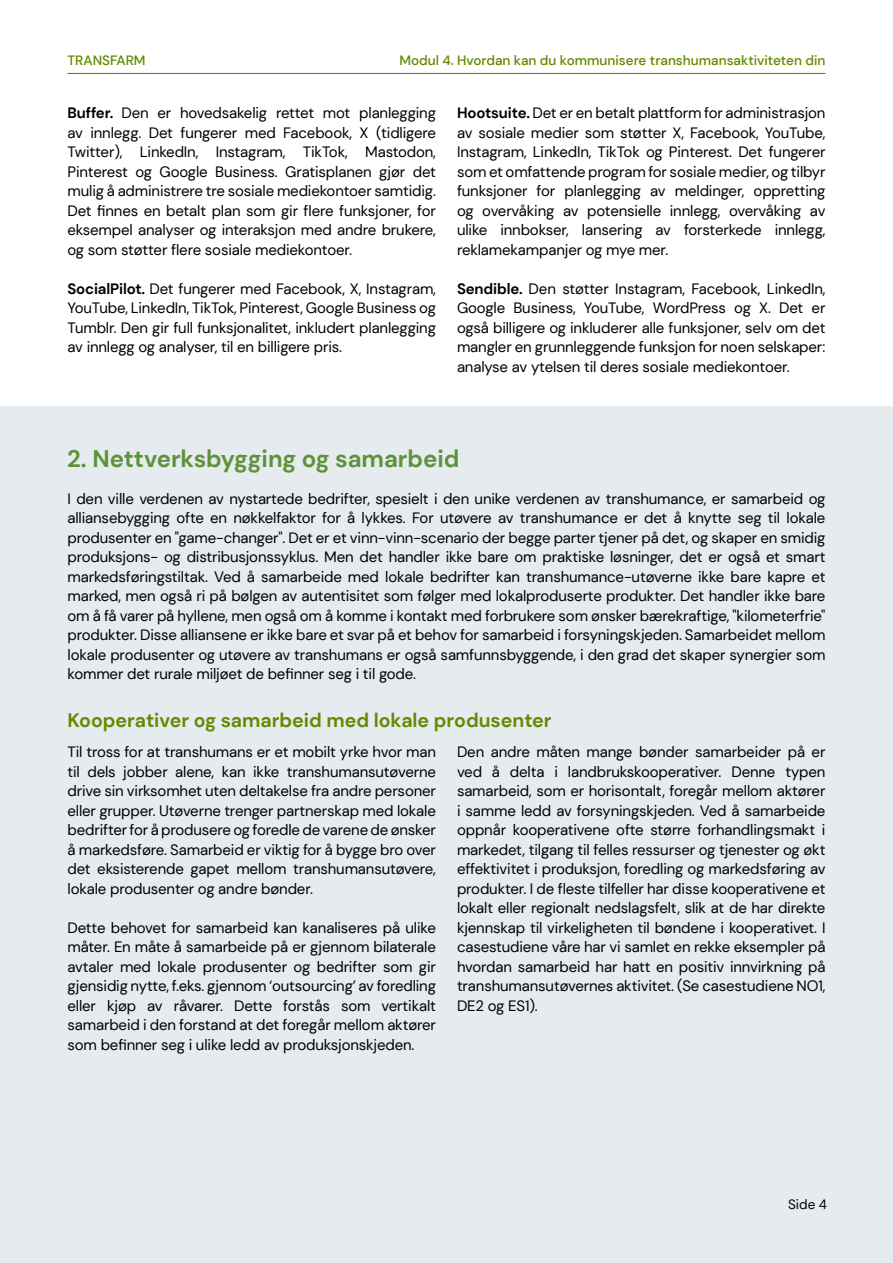
<style>
.page{position:relative;width:893px;height:1263px;background:#fff}
.page>*{position:absolute;margin:0;border:0;box-sizing:border-box;transform-origin:0 0}
.t1{font:700 24px "DM Sans";color:#5e9238}
.t2{font:700 19.5px "DM Sans";color:#648a00}
.t3{font:15px/19.5px "DM Sans";letter-spacing:-.01em;color:#000;text-align:justify}
.t4{font:500 13.5px "DM Sans";color:#648a00}
.t5{font:13.5px "DM Sans";color:#000}
.s1{font-weight:700}
</style>
<div class="page">
<div style="left:0;top:407px;width:893px;height:856px;background:#e5ebee"></div>
<hr style="left:68px;top:73px;width:757px;height:1px;background:#648a00">
<p class="t4" style="left:67px;top:52px;width:80px">TRANSFARM</p>
<p class="t4" style="left:399px;top:52px;width:428px">Modul 4. Hvordan kan du kommunisere transhumansaktiviteten din</p>
<p class="t3" style="left:68px;top:103px;width:370px"><span class="s1">Buffer.</span> Den er hovedsakelig rettet mot planlegging av innlegg. Det fungerer med Facebook, X (tidligere Twitter), LinkedIn, Instagram, TikTok, Mastodon, Pinterest og Google Business. Gratisplanen gjør det mulig å administrere tre sosiale mediekontoer samtidig.<br>Det finnes en betalt plan som gir flere funksjoner, for eksempel analyser og interaksjon med andre brukere, og som støtter flere sosiale mediekontoer.</p>
<p class="t3" style="left:68px;top:279px;width:370px"><span class="s1">SocialPilot.</span> Det fungerer med Facebook, X, Instagram, YouTube, LinkedIn, TikTok, Pinterest, Google Business og Tumblr. Den gir full funksjonalitet, inkludert planlegging av innlegg og analyser, til en billigere pris.</p>
<p class="t3" style="left:457px;top:103px;width:370px"><span class="s1">Hootsuite.</span> Det er en betalt plattform for administrasjon av sosiale medier som støtter X, Facebook, YouTube, Instagram, LinkedIn, TikTok og Pinterest. Det fungerer som et omfattende program for sosiale medier, og tilbyr funksjoner for planlegging av meldinger, oppretting og overvåking av potensielle innlegg, overvåking av ulike innbokser, lansering av forsterkede innlegg, reklamekampanjer og mye mer.</p>
<p class="t3" style="left:457px;top:279px;width:370px"><span class="s1">Sendible.</span> Den støtter Instagram, Facebook, LinkedIn, Google Business, YouTube, WordPress og X. Det er også billigere og inkluderer alle funksjoner, selv om det mangler en grunnleggende funksjon for noen selskaper: analyse av ytelsen til deres sosiale mediekontoer.</p>
<h1 class="t1" style="left:67px;top:443px;width:394px">2. Nettverksbygging og samarbeid</h1>
<p class="t3" style="left:68px;top:488px;width:759px">I den ville verdenen av nystartede bedrifter, spesielt i den unike verdenen av transhumance, er samarbeid og alliansebygging ofte en nøkkelfaktor for å lykkes. For utøvere av transhumance er det å knytte seg til lokale produsenter en "game-changer". Det er et vinn-vinn-scenario der begge parter tjener på det, og skaper en smidig produksjons- og distribusjonssyklus. Men det handler ikke bare om praktiske løsninger, det er også et smart markedsføringstiltak. Ved å samarbeide med lokale bedrifter kan transhumance-utøverne ikke bare kapre et marked, men også ri på bølgen av autentisitet som følger med lokalproduserte produkter. Det handler ikke bare om å få varer på hyllene, men også om å komme i kontakt med forbrukere som ønsker bærekraftige, "kilometerfrie" produkter. Disse alliansene er ikke bare et svar på et behov for samarbeid i forsyningskjeden. Samarbeidet mellom lokale produsenter og utøvere av transhumans er også samfunnsbyggende, i den grad det skaper synergier som kommer det rurale miljøet de befinner seg i til gode.</p>
<h2 class="t2" style="left:68px;top:708px;width:486px">Kooperativer og samarbeid med lokale produsenter</h2>
<p class="t3" style="left:457px;top:742px;width:370px">Den andre måten mange bønder samarbeider på er ved å delta i landbrukskooperativer. Denne typen samarbeid, som er horisontalt, foregår mellom aktører i samme ledd av forsyningskjeden. Ved å samarbeide oppnår kooperativene ofte større forhandlingsmakt i markedet, tilgang til felles ressurser og tjenester og økt effektivitet i produksjon, foredling og markedsføring av produkter. I de fleste tilfeller har disse kooperativene et lokalt eller regionalt nedslagsfelt, slik at de har direkte kjennskap til virkeligheten til bøndene i kooperativet. I casestudiene våre har vi samlet en rekke eksempler på hvordan samarbeid har hatt en positiv innvirkning på transhumansutøvernes aktivitet. (Se casestudiene NO1, DE2 og ES1).</p>
<p class="t3" style="left:68px;top:742px;width:370px">Til tross for at transhumans er et mobilt yrke hvor man til dels jobber alene, kan ikke transhumansutøverne drive sin virksomhet uten deltakelse fra andre personer eller grupper. Utøverne trenger partnerskap med lokale bedrifter for å produsere og foredle de varene de ønsker å markedsføre. Samarbeid er viktig for å bygge bro over det eksisterende gapet mellom transhumansutøvere, lokale produsenter og andre bønder.</p>
<p class="t3" style="left:68px;top:917px;width:370px">Dette behovet for samarbeid kan kanaliseres på ulike måter. En måte å samarbeide på er gjennom bilaterale avtaler med lokale produsenter og bedrifter som gir gjensidig nytte, f.eks. gjennom ‘outsourcing’ av foredling eller kjøp av råvarer. Dette forstås som vertikalt samarbeid i den forstand at det foregår mellom aktører som befinner seg i ulike ledd av produksjonskjeden.</p>
<p class="t5" style="left:788px;top:1196px;width:40px">Side 4</p>
</div>
